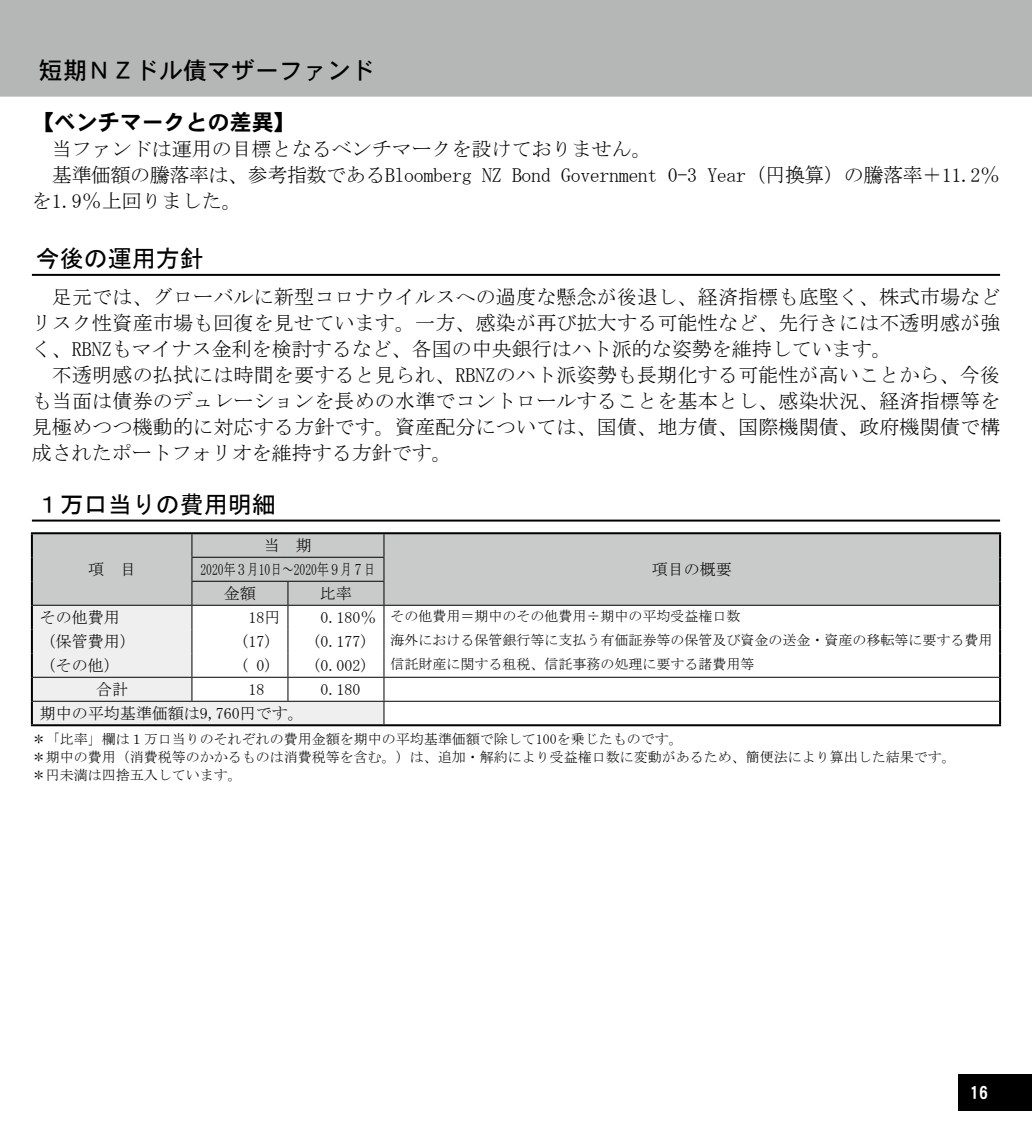
<style>
.page{position:relative;width:1032px;height:1134px;background:#fff}
.page>*{position:absolute;margin:0;border:0;box-sizing:border-box;transform-origin:0 0}
.t1{font:24px "MS Gothic";color:#000}
.t2{font:24px "DFHS Gothic W5 WIN RKSJ H";color:#000}
.t3{font:22px "DFHS Gothic W7 WIN RKSJ H";color:#000}
.t4{font:20px/26px "MS Mincho";letter-spacing:.01em;color:#000}
.t5{font:20px/26px "MS Mincho";letter-spacing:-.02em;color:#000}
.t6{font:18px "DFHS Gothic W7 WIN RKSJ H";color:#fff}
.t7{font:16px/23.8px "MS Mincho";color:#000;text-align:center}
.t8{font:14px/18px "MS Mincho";color:#000}
.s1{font-size:16px}
</style>
<div class="page">
<div style="left:958px;top:1074px;width:74px;height:37px;background:#000"></div>
<div style="left:0;top:0;width:1032px;height:97px;background:#b5b6b6"></div>
<hr style="left:32px;top:274px;width:968px;height:2px;background:#000">
<hr style="left:32px;top:520px;width:492px;height:2px;background:#000">
<hr style="left:524px;top:520px;width:476px;height:2px;background:#000">
<div style="left:384px;top:534px;width:615px;height:71px;background:#c9caca"></div>
<hr style="left:384px;top:701px;width:615px;height:1px;background:#000">
<hr style="left:384px;top:605px;width:615px;height:1px;background:#000">
<hr style="left:384px;top:677px;width:615px;height:1px;background:#000">
<svg style="left:33px;top:534px;width:351px;height:190px"></svg>
<hr style="left:31px;top:532px;width:161px;height:2px;background:#000">
<hr style="left:31px;top:534px;width:2px;height:23px;background:#000">
<hr style="left:31px;top:557px;width:2px;height:24px;background:#000">
<hr style="left:31px;top:581px;width:2px;height:24px;background:#000">
<hr style="left:192px;top:532px;width:96px;height:2px;background:#000">
<hr style="left:288px;top:532px;width:96px;height:2px;background:#000">
<hr style="left:384px;top:532px;width:617px;height:2px;background:#000">
<hr style="left:999px;top:534px;width:2px;height:23px;background:#000">
<hr style="left:999px;top:557px;width:2px;height:24px;background:#000">
<hr style="left:999px;top:581px;width:2px;height:24px;background:#000">
<hr style="left:31px;top:605px;width:2px;height:24px;background:#000">
<hr style="left:999px;top:605px;width:2px;height:24px;background:#000">
<hr style="left:999px;top:629px;width:2px;height:24px;background:#000">
<hr style="left:999px;top:653px;width:2px;height:24px;background:#000">
<hr style="left:31px;top:629px;width:2px;height:24px;background:#000">
<hr style="left:31px;top:653px;width:2px;height:24px;background:#000">
<hr style="left:31px;top:677px;width:2px;height:24px;background:#000">
<hr style="left:999px;top:677px;width:2px;height:24px;background:#000">
<hr style="left:31px;top:701px;width:2px;height:23px;background:#000">
<hr style="left:999px;top:701px;width:2px;height:23px;background:#000">
<hr style="left:31px;top:724px;width:161px;height:2px;background:#000">
<hr style="left:192px;top:724px;width:96px;height:2px;background:#000">
<hr style="left:288px;top:724px;width:96px;height:2px;background:#000">
<hr style="left:384px;top:724px;width:617px;height:2px;background:#000">
<p class="t2" style="left:39px;top:58px;width:338px">短期ＮＺドル債マザーファンド</p>
<p class="t3" style="left:32px;top:111px;width:265px">【ベンチマークとの差異】</p>
<p class="t5" style="left:32px;top:136px;width:970px">　当ファンドは運用の目標となるベンチマークを設けておりません。<br>　基準価額の騰落率は、参考指数であるBloomberg NZ Bond Government 0-3 Year（円換算）の騰落率＋11.2％を1.9％上回りました。</p>
<p class="t1" style="left:36px;top:246px;width:170px">今後の運用方針</p>
<p class="t4" style="left:32px;top:283px;width:970px">　足元では、グローバルに新型コロナウイルスへの過度な懸念が後退し、経済指標も底堅く、株式市場などリスク性資産市場も回復を見せています。一方、感染が再び拡大する可能性など、先行きには不透明感が強く、RBNZもマイナス金利を検討するなど、各国の中央銀行はハト派的な姿勢を維持しています。<br>　不透明感の払拭には時間を要すると見られ、RBNZのハト派姿勢も長期化する可能性が高いことから、今後も当面は債券のデュレーションを長めの水準でコントロールすることを基本とし、感染状況、経済指標等を見極めつつ機動的に対応する方針です。資産配分については、国債、地方債、国際機関債、政府機関債で構成されたポートフォリオを維持する方針です。</p>
<p class="t1" style="left:36px;top:492px;width:242px">１万口当りの費用明細</p>
<p class="t7" style="left:88px;top:558px;width:49px">項　目</p>
<p class="t7" style="left:200px;top:534px;width:177px">当　期<br>2020年３月10日～2020年９月７日</p>
<p class="t7" style="left:224px;top:581px;width:33px">金額</p>
<p class="t7" style="left:320px;top:581px;width:33px">比率</p>
<p class="t7" style="left:652px;top:558px;width:81px">項目の概要</p>
<p class="t7" style="left:40px;top:605px;width:81px">その他費用</p>
<p class="t7" style="left:248px;top:605px;width:33px">18円</p>
<p class="t8" style="left:320px;top:607px;width:422px"><span class="s1">0.180％</span> その他費用＝期中のその他費用÷期中の平均受益権口数</p>
<p class="t7" style="left:40px;top:629px;width:97px">（保管費用）</p>
<p class="t7" style="left:240px;top:629px;width:33px">(17)</p>
<p class="t7" style="left:312px;top:629px;width:57px">(0.177)</p>
<p class="t8" style="left:390px;top:631px;width:603px">海外における保管銀行等に支払う有価証券等の保管及び資金の送金・資産の移転等に要する費用</p>
<p class="t7" style="left:40px;top:653px;width:81px">（その他）</p>
<p class="t7" style="left:240px;top:653px;width:33px">( 0)</p>
<p class="t7" style="left:312px;top:653px;width:57px">(0.002)</p>
<p class="t8" style="left:390px;top:655px;width:365px">信託財産に関する租税、信託事務の処理に要する諸費用等</p>
<p class="t7" style="left:96px;top:677px;width:33px">合計</p>
<p class="t7" style="left:248px;top:677px;width:17px">18</p>
<p class="t7" style="left:320px;top:677px;width:41px">0.180</p>
<p class="t7" style="left:40px;top:701px;width:265px">期中の平均基準価額は9,760円です。</p>
<p class="t8" style="left:32px;top:730px;width:926px">＊「比率」欄は１万口当りのそれぞれの費用金額を期中の平均基準価額で除して100を乗じたものです。<br>＊期中の費用（消費税等のかかるものは消費税等を含む。）は、追加・解約により受益権口数に変動があるため、簡便法により算出した結果です。＊円未満は四捨五入しています。</p>
<p class="t6" style="left:970px;top:1084px;width:19px">16</p>
</div>
